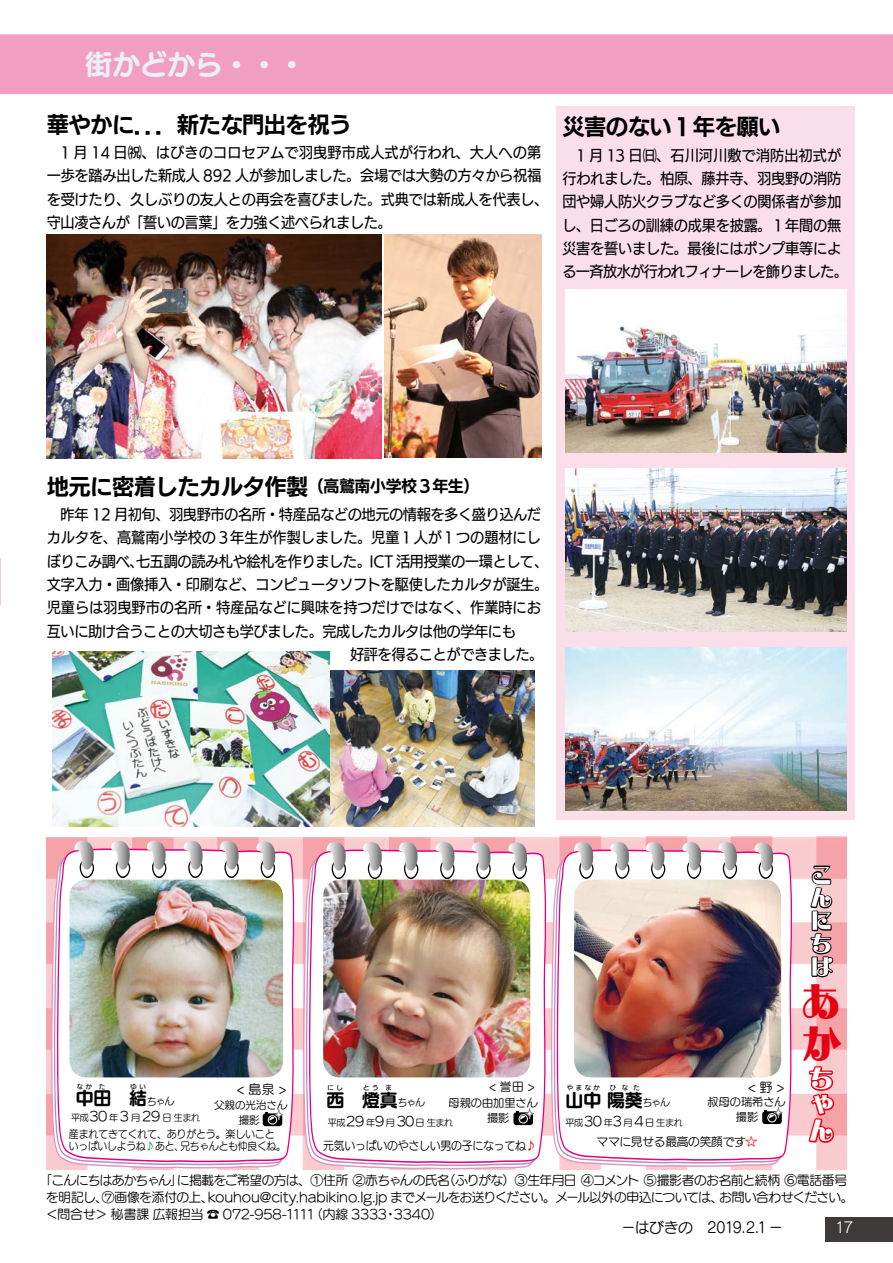
<style>
.page{position:relative;width:893px;height:1263px;background:#fff}
.page>*{position:absolute;margin:0;border:0;box-sizing:border-box;transform-origin:0 0}
.t1{font:41.7px/41.7px "Matisse Eleganto Pro UB";color:#e60012}
.t2{font:27.6px "UD Marugo Large Pro B";color:#eaeff9}
.t3{font:26.1px/26.1px "Matisse Eleganto Pro UB";color:#fff;text-align:justify}
.t4{font:22.95px/23px "Matisse Eleganto Pro UB";color:#fff;text-align:justify}
.t5{font:22.35px "UD Kakugo Large Pro B";letter-spacing:-.025em;color:#000}
.t6{font:17.85px "UD Marugo Large Pro B";color:#000}
.t7{font:14.85px/23.4px "UD Kakugo Large Pro M";letter-spacing:-.015em;color:#000;scale:.95 1}
.t8{font:14.85px "Seurat Pro M";letter-spacing:-.045em;color:#000}
.t9{font:14.85px "Rodin Pro M";color:#fff}
.t10{font:12.75px/17px "UD Marugo Large Pro M";letter-spacing:-.035em;color:#000}
.t11{font:11.7px "UD Marugo Large Pro M";letter-spacing:-.02em;color:#000;scale:.93 1}
.t12{font:11.7px "UD Marugo Large Pro M";letter-spacing:-.02em;color:#000}
.t13{font:11.1px/14.9px "UD Marugo Large Pro M";color:#000;text-align:center}
.t14{font:10.65px/11.7px "UD Marugo Large Pro M";letter-spacing:-.02em;color:#000;scale:.94 1}
.t15{font:10.5px "UD Marugo Large Pro M";color:#000}
.t16{font:10.05px "UD Marugo Large Pro M";letter-spacing:-.08em;color:#000;scale:.95 1}
.t17{font:9.15px "UD Marugo Large Pro M";letter-spacing:-.04em;color:#000}
.t18{font:6.45px "UD Marugo Large Pro B";letter-spacing:.4em;color:#000}
.s1{font-size:15.9px}
.s2{font-family:"UD Marugo Large Pro B";font-size:17.85px}
.s3{font-size:12.75px}
.s4{color:#094}
.s5{color:#e60012}
</style>
<div class="page">
<div style="left:825px;top:1217px;width:68px;height:24px;background:#3e3a39"></div>
<img style="left:47px;top:837px;width:799px;height:333px">
<svg style="left:51px;top:855px;width:238px;height:314px"></svg>
<svg style="left:54px;top:851px;width:238px;height:314px"></svg>
<svg style="left:57px;top:848px;width:238px;height:314px"></svg>
<svg style="left:74px;top:841px;width:20px;height:37px"></svg>
<svg style="left:109px;top:841px;width:22px;height:37px"></svg>
<svg style="left:145px;top:841px;width:22px;height:37px"></svg>
<svg style="left:182px;top:841px;width:21px;height:37px"></svg>
<svg style="left:218px;top:841px;width:21px;height:37px"></svg>
<svg style="left:255px;top:841px;width:21px;height:37px"></svg>
<svg style="left:303px;top:856px;width:238px;height:313px"></svg>
<svg style="left:306px;top:852px;width:238px;height:314px"></svg>
<svg style="left:309px;top:849px;width:238px;height:314px"></svg>
<svg style="left:326px;top:842px;width:20px;height:37px"></svg>
<svg style="left:361px;top:842px;width:21px;height:37px"></svg>
<svg style="left:397px;top:842px;width:22px;height:37px"></svg>
<svg style="left:434px;top:842px;width:21px;height:37px"></svg>
<svg style="left:470px;top:842px;width:21px;height:37px"></svg>
<svg style="left:507px;top:842px;width:21px;height:37px"></svg>
<svg style="left:553px;top:852px;width:237px;height:312px"></svg>
<svg style="left:556px;top:849px;width:237px;height:312px"></svg>
<svg style="left:574px;top:842px;width:20px;height:37px"></svg>
<svg style="left:609px;top:842px;width:21px;height:37px"></svg>
<svg style="left:644px;top:842px;width:22px;height:37px"></svg>
<svg style="left:681px;top:842px;width:21px;height:37px"></svg>
<svg style="left:717px;top:842px;width:20px;height:37px"></svg>
<svg style="left:753px;top:842px;width:21px;height:37px"></svg>
<svg style="left:807px;top:864px;width:37px;height:114px;background:#b28c8f"></svg>
<svg style="left:803px;top:1065px;width:33px;height:97px"></svg>
<img style="left:69px;top:879px;width:214px;height:198px">
<img style="left:323px;top:879px;width:207px;height:198px">
<svg style="left:513px;top:1112px;width:20px;height:13px"></svg>
<svg style="left:516px;top:1111px;width:9px;height:8px"></svg>
<div style="left:519px;top:1114px;width:9px;height:9px;border:1px solid #fff;border-radius:50%"></div>
<svg style="left:526px;top:1108px;width:7px;height:10px"></svg>
<div style="left:526px;top:1108px;width:8px;height:11px;border:1px solid #8f939f;border-radius:50%"></div>
<svg style="left:263px;top:1113px;width:19px;height:13px"></svg>
<svg style="left:265px;top:1112px;width:10px;height:9px"></svg>
<div style="left:268px;top:1115px;width:9px;height:9px;border:1px solid #fff;border-radius:50%"></div>
<svg style="left:275px;top:1109px;width:8px;height:11px"></svg>
<div style="left:275px;top:1109px;width:8px;height:11px;border:1px solid #8f939f;border-radius:50%"></div>
<div style="left:0;top:34px;width:893px;height:60px;background:#f19ec2"></div>
<img style="left:574px;top:879px;width:207px;height:198px">
<div style="left:762px;top:1111px;width:20px;height:13px;background:#000;border-radius:3px"></div>
<svg style="left:764px;top:1110px;width:10px;height:8px"></svg>
<div style="left:767px;top:1113px;width:10px;height:9px;border:1px solid #fff;border-radius:50%"></div>
<svg style="left:775px;top:1107px;width:7px;height:10px"></svg>
<div style="left:774px;top:1107px;width:8px;height:11px;border:1px solid #8f939f;border-radius:50%"></div>
<svg style="left:0;top:558px;width:1px;height:48px"></svg>
<img style="left:52px;top:652px;width:278px;height:175px">
<img style="left:331px;top:670px;width:203px;height:157px">
<div style="left:556px;top:106px;width:299px;height:714px;background:#fadfeb"></div>
<img style="left:566px;top:289px;width:280px;height:164px">
<img style="left:566px;top:647px;width:280px;height:164px">
<img style="left:384px;top:235px;width:157px;height:223px">
<img style="left:47px;top:235px;width:335px;height:223px">
<img style="left:565px;top:468px;width:281px;height:164px">
<h2 class="t2" style="left:85px;top:41px;width:223px">街かどから・・・</h2>
<h3 class="t5" style="left:47px;top:105px;width:306px">華やかに．．．新たな門出を祝う</h3>
<p class="t7" style="left:47px;top:140px;width:529px">　1 月 14 日㈷、はびきのコロセアムで羽曳野市成人式が行われ、大人への第一歩を踏み出した新成人 892 人が参加しました。会場では大勢の方々から祝福を受けたり、久しぶりの友人との再会を喜びました。式典では新成人を代表し、守山凌さんが「誓いの言葉」を力強く述べられました。</p>
<h3 class="t5" style="left:562px;top:108px;width:220px">災害のない１年を願い</h3>
<p class="t7" style="left:562px;top:143px;width:302px;text-align:center">1 月 13 日㈰、石川河川敷で消防出初式が<br>行われました。柏原、藤井寺、羽曳野の消防団や婦人防火クラブなど多くの関係者が参加し、日ごろの訓練の成果を披露。１年間の無災害を誓いました。最後にはポンプ車等による一斉放水が行われフィナーレを飾りました。</p>
<h3 class="t5" style="left:47px;top:467px;width:434px">地元に密着したカルタ作製<span class="s1">（高鷲南小学校３年生）</span></h3>
<p class="t7" style="left:47px;top:502px;width:529px">　昨年 12 月初旬、羽曳野市の名所・特産品などの地元の情報を多く盛り込んだカルタを、高鷲南小学校の３年生が作製しました。児童１人が１つの題材にしぼりこみ調べ、七五調の読み札や絵札を作りました。ICT 活用授業の一環として、文字入力・画像挿入・印刷など、コンピュータソフトを駆使したカルタが誕生。児童らは羽曳野市の名所・特産品などに興味を持つだけではなく、作業時にお互いに助け合うことの大切さも学びました。完成したカルタは他の学年にも</p>
<p class="t10" style="left:236px;top:1079px;width:52px">&lt;島泉&gt;</p>
<p class="t12" style="left:489px;top:1076px;width:48px">&lt;誉田&gt;</p>
<p class="t13" style="left:449px;top:1094px;width:91px">母親の由加里さん</p>
<p class="t15" style="left:239px;top:1110px;width:22px">撮影</p>
<p class="t13" style="left:487px;top:1110px;width:24px">撮影</p>
<p class="t10" style="left:748px;top:1077px;width:38px">&lt;野&gt;</p>
<p class="t13" style="left:708px;top:1094px;width:80px">叔母の瑞希さん撮影</p>
<p class="t18" style="left:130px;top:1081px;width:17px">ゆい</p>
<p class="t18" style="left:77px;top:1081px;width:17px">なか</p>
<p class="t18" style="left:99px;top:1081px;width:8px">た</p>
<p class="t18" style="left:363px;top:1082px;width:17px">とう</p>
<p class="t18" style="left:386px;top:1082px;width:8px">ま</p>
<p class="t18" style="left:567px;top:1082px;width:35px">やまなか</p>
<p class="t18" style="left:610px;top:1082px;width:32px">ひなた</p>
<p class="t16" style="left:625px;top:1093px;width:49px"><span class="s2">葵</span>ちゃん</p>
<p class="t17" style="left:566px;top:1114px;width:119px">平成<span class="s3">30</span> 年<span class="s3">3</span>月 <span class="s3">4</span>日 生まれ</p>
<p class="t18" style="left:328px;top:1082px;width:17px">にし</p>
<p class="t6" style="left:76px;top:1083px;width:37px">中田</p>
<p class="t6" style="left:129px;top:1083px;width:19px">結</p>
<p class="t6" style="left:362px;top:1084px;width:37px">燈真</p>
<p class="t6" style="left:566px;top:1085px;width:61px">山中陽</p>
<p class="t15" style="left:214px;top:1096px;width:75px">父親の光治さん</p>
<p class="t6" style="left:326px;top:1084px;width:19px">西</p>
<p class="t16" style="left:147px;top:1092px;width:30px">ちゃん</p>
<p class="t16" style="left:398px;top:1093px;width:30px">ちゃん</p>
<p class="t17" style="left:328px;top:1114px;width:127px">平成<span class="s3">29</span> 年<span class="s3">9</span>月 <span class="s3">30</span>日 生まれ</p>
<p class="t17" style="left:71px;top:1109px;width:131px">平成<span class="s3">30</span> 年<span class="s3">3</span> 月 <span class="s3">29</span> 日 生まれ</p>
<p class="t14" style="left:69px;top:1127px;width:232px">産まれてきてくれて、ありがとう。楽しいこといっぱいしようね<span class="s4">♪</span>あと、兄ちゃんとも仲良くね。</p>
<p class="t11" style="left:323px;top:1135px;width:231px">元気いっぱいのやさしい男の子になってね<span class="s5">♪</span></p>
<p class="t12" style="left:597px;top:1132px;width:162px">ママに見せる最高の笑顔です<span class="s5">☆</span></p>
<h3 class="t4" style="left:810px;top:863px;width:24px">こんにちは</h3>
<h1 class="t1" style="left:800px;top:979px;width:43px">あか</h1>
<h3 class="t3" style="left:808px;top:1064px;width:26px">ちゃん</h3>
<p class="t10" style="left:46px;top:1170px;width:809px;text-indent:-6px">「こんにちはあかちゃん」に掲載をご希望の方は、①住所 ②赤ちゃんの氏名（ふりがな）③生年月日 ④コメント ⑤撮影者のお名前と続柄 ⑥電話番号を明記し、⑦画像を添付の上、kouhou@city.habikino.lg.jp までメールをお送りください。メール以外の申込については、お問い合わせください。＜問合せ＞ 秘書課 広報担当 ☎ 072-958-1111（内線 3333・3340）　</p>
<p class="t8" style="left:621px;top:1217px;width:164px">−はびきの　2019.2.1−</p>
<p class="t9" style="left:835px;top:1218px;width:20px">17</p>
</div>
